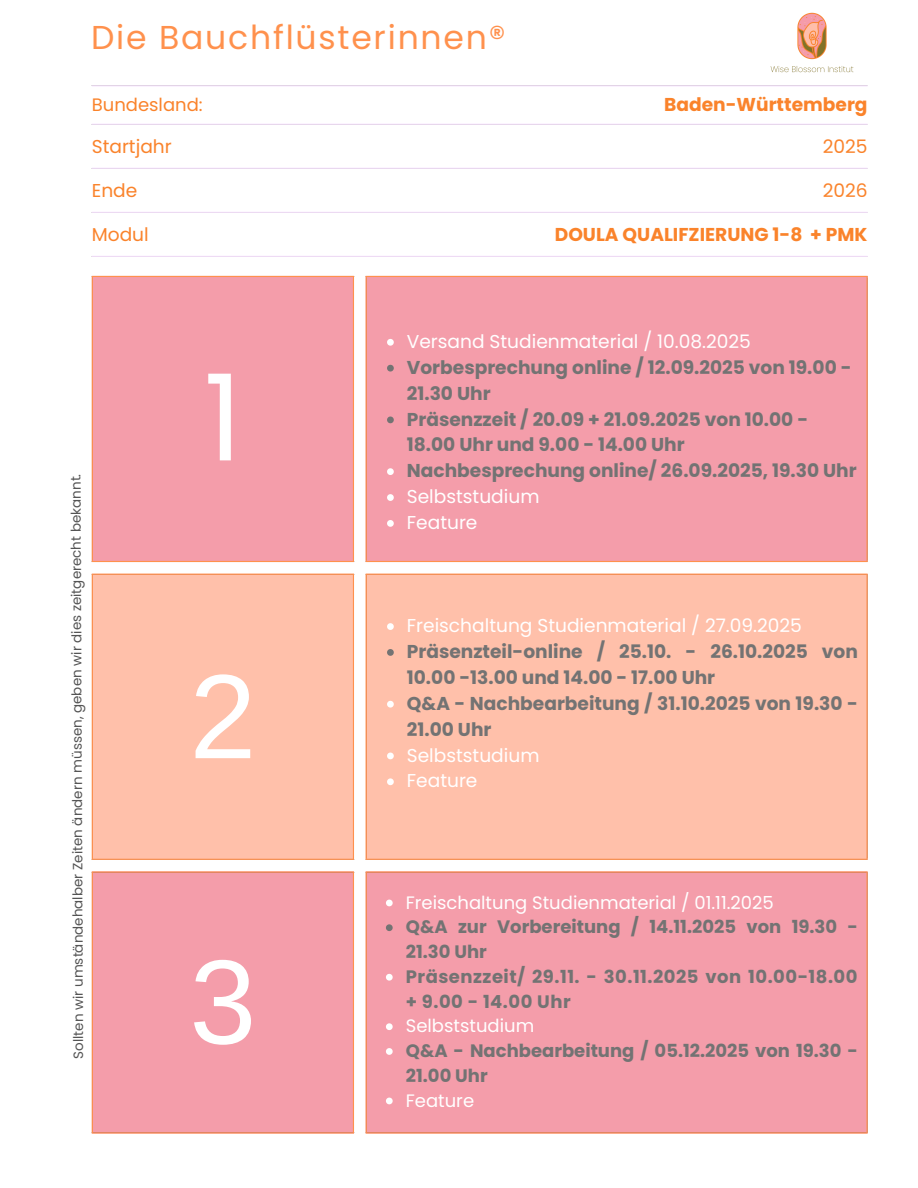
<style>
.page{position:relative;width:918px;height:1188px;background:#fff}
.page>*{position:absolute;margin:0;border:0;box-sizing:border-box;transform-origin:0 0}
.t1{font:120px "Arimo";color:#fff}
.t2{font:120px "Poppins";color:#fff}
.t3{font:33px "Poppins";letter-spacing:.055em;color:#ff914d}
.t4{font:700 18.6px/25.8px "Poppins";color:#737373}
.t5{font:18.6px "Poppins";color:#fff}
.t6{font:700 18.6px "Poppins";color:#fa832b}
.t7{font:18.6px "Poppins";color:#fa832b}
.t8{font:700 18px/24.8px "Poppins";color:#737373}
.t9{font:18px "Poppins";color:#fff}
.t10{font:700 18px/24.8px "Poppins";letter-spacing:.025em;color:#737373}
.t11{font:18px "Poppins";color:#fa832b}
.t12{font:13.5px "Poppins";letter-spacing:-.005em;color:#545454}
</style>
<div class="page">
<div style="left:92px;top:276px;width:776px;height:858px;background:#f49daa"></div>
<div style="left:93px;top:574px;width:773px;height:286px;background:#ffc0aa"></div>
<svg style="left:387px;top:339px;width:7px;height:7px"></svg>
<svg style="left:387px;top:365px;width:7px;height:7px"></svg>
<svg style="left:387px;top:417px;width:7px;height:6px"></svg>
<svg style="left:387px;top:468px;width:7px;height:7px"></svg>
<svg style="left:387px;top:494px;width:7px;height:7px"></svg>
<svg style="left:387px;top:520px;width:7px;height:7px"></svg>
<svg style="left:387px;top:623px;width:7px;height:7px"></svg>
<svg style="left:387px;top:649px;width:7px;height:7px"></svg>
<svg style="left:387px;top:701px;width:7px;height:7px"></svg>
<svg style="left:387px;top:753px;width:7px;height:6px"></svg>
<svg style="left:387px;top:778px;width:7px;height:7px"></svg>
<svg style="left:386px;top:900px;width:7px;height:6px"></svg>
<svg style="left:386px;top:924px;width:7px;height:7px"></svg>
<svg style="left:386px;top:974px;width:7px;height:7px"></svg>
<svg style="left:386px;top:1023px;width:7px;height:7px"></svg>
<svg style="left:386px;top:1048px;width:7px;height:7px"></svg>
<svg style="left:386px;top:1098px;width:7px;height:6px"></svg>
<hr style="left:92px;top:277px;width:1px;height:284px;background:#ff914d">
<hr style="left:353px;top:277px;width:1px;height:284px;background:#ff914d">
<hr style="left:92px;top:276px;width:262px;height:1px;background:#ff914d">
<hr style="left:92px;top:561px;width:262px;height:1px;background:#ff914d">
<hr style="left:366px;top:277px;width:1px;height:284px;background:#ff914d">
<hr style="left:866px;top:277px;width:2px;height:284px;background:#ff914d">
<hr style="left:366px;top:276px;width:502px;height:1px;background:#ff914d">
<hr style="left:366px;top:561px;width:502px;height:1px;background:#ff914d">
<hr style="left:92px;top:575px;width:1px;height:284px;background:#ff914d">
<hr style="left:353px;top:575px;width:1px;height:284px;background:#ff914d">
<hr style="left:92px;top:574px;width:262px;height:1px;background:#ff914d">
<hr style="left:92px;top:859px;width:262px;height:1px;background:#ff914d">
<hr style="left:366px;top:575px;width:1px;height:284px;background:#ff914d">
<hr style="left:866px;top:575px;width:2px;height:284px;background:#ff914d">
<hr style="left:366px;top:574px;width:502px;height:1px;background:#ff914d">
<hr style="left:366px;top:859px;width:502px;height:1px;background:#ff914d">
<hr style="left:92px;top:873px;width:1px;height:259px;background:#ff914d">
<hr style="left:353px;top:873px;width:1px;height:259px;background:#ff914d">
<hr style="left:92px;top:871px;width:262px;height:2px;background:#ff914d">
<hr style="left:92px;top:1132px;width:262px;height:2px;background:#ff914d">
<hr style="left:366px;top:873px;width:1px;height:259px;background:#ff914d">
<hr style="left:866px;top:873px;width:2px;height:259px;background:#ff914d">
<hr style="left:366px;top:871px;width:502px;height:2px;background:#ff914d">
<hr style="left:366px;top:1132px;width:502px;height:2px;background:#ff914d">
<hr style="left:92px;top:85px;width:776px;height:1px;background:#f8e1ff">
<hr style="left:92px;top:124px;width:776px;height:1px;background:#f8e1ff">
<hr style="left:92px;top:168px;width:776px;height:1px;background:#f8e1ff">
<hr style="left:92px;top:212px;width:776px;height:1px;background:#f8e1ff">
<hr style="left:92px;top:256px;width:776px;height:1px;background:#f8e1ff">
<img style="left:756px;top:12px;width:112px;height:74px">
<p class="t3" style="left:91px;top:14px;width:416px">Die Bauchflüsterinnen®</p>
<p class="t11" style="left:92px;top:92px;width:112px">Bundesland:</p>
<p class="t6" style="left:664px;top:92px;width:205px">Baden-Württemberg</p>
<p class="t7" style="left:92px;top:133px;width:81px">Startjahr</p>
<p class="t7" style="left:823px;top:133px;width:46px">2025</p>
<p class="t7" style="left:92px;top:177px;width:47px">Ende</p>
<p class="t7" style="left:823px;top:177px;width:46px">2026</p>
<p class="t7" style="left:92px;top:221px;width:58px">Modul</p>
<p class="t6" style="left:555px;top:221px;width:314px">DOULA QUALIFZIERUNG 1-8 + PMK</p>
<p class="t12" style="left:68px;top:1059px;width:587px;rotate:-90deg">Sollten wir umständeha bl er Zeiten ändern müssen, geben wir d ei s zeitgerecht bekannt.</p>
<p class="t2" style="left:204px;top:334px;width:40px">1</p>
<p class="t1" style="left:190px;top:650px;width:68px">2</p>
<p class="t1" style="left:190px;top:935px;width:68px">3</p>
<h1 class="t5" style="left:407px;top:328px;width:346px">Versand Studienmaterial / 10.08.2025</h1>
<p class="t4" style="left:407px;top:354px;width:446px">Vorbesprechung online / 12.09.2025 von 19.00 -<br>21.30 Uhr</p>
<p class="t4" style="left:407px;top:406px;width:403px">Präsenzzeit / 20.09 + 21.09.2025 von 10.00 -<br>18.00 Uhr und 9.00 - 14.00 Uhr</p>
<p class="t4" style="left:407px;top:458px;width:451px">Nachbesprechung online/ 26.09.2025, 19.30 Uhr</p>
<p class="t5" style="left:407px;top:484px;width:134px">Selbststudium</p>
<p class="t5" style="left:407px;top:509px;width:72px">Feature</p>
<p class="t5" style="left:407px;top:613px;width:397px">Freischaltung Studienmaterial / 27.09.2025</p>
<p class="t4" style="left:407px;top:639px;width:453px">Präsenzteil-online / 25.10. - 26.10.2025 von<br>10.00 -13.00 und 14.00 - 17.00 Uhr</p>
<p class="t4" style="left:407px;top:690px;width:453px">Q&amp;A - Nachbearbeitung / 31.10.2025 von 19.30 -<br>21.00 Uhr</p>
<p class="t5" style="left:407px;top:742px;width:134px">Selbststudium</p>
<p class="t5" style="left:407px;top:768px;width:72px">Feature</p>
<p class="t9" style="left:406px;top:890px;width:370px">Freischaltung Studienmaterial / 01.11.2025</p>
<p class="t8" style="left:406px;top:915px;width:454px">Q&amp;A zur Vorbereitung / 14.11.2025 von 19.30 -<br>21.30 Uhr</p>
<p class="t10" style="left:406px;top:964px;width:453px">Präsenzzeit/ 29.11. - 30.11.2025 von 10.00-18.00 + 9.00 - 14.00 Uhr</p>
<p class="t9" style="left:406px;top:1013px;width:130px">Selbststudium</p>
<p class="t8" style="left:406px;top:1038px;width:454px">Q&amp;A - Nachbearbeitung / 05.12.2025 von 19.30 -<br>21.00 Uhr</p>
<p class="t9" style="left:406px;top:1088px;width:70px">Feature</p>
</div>
